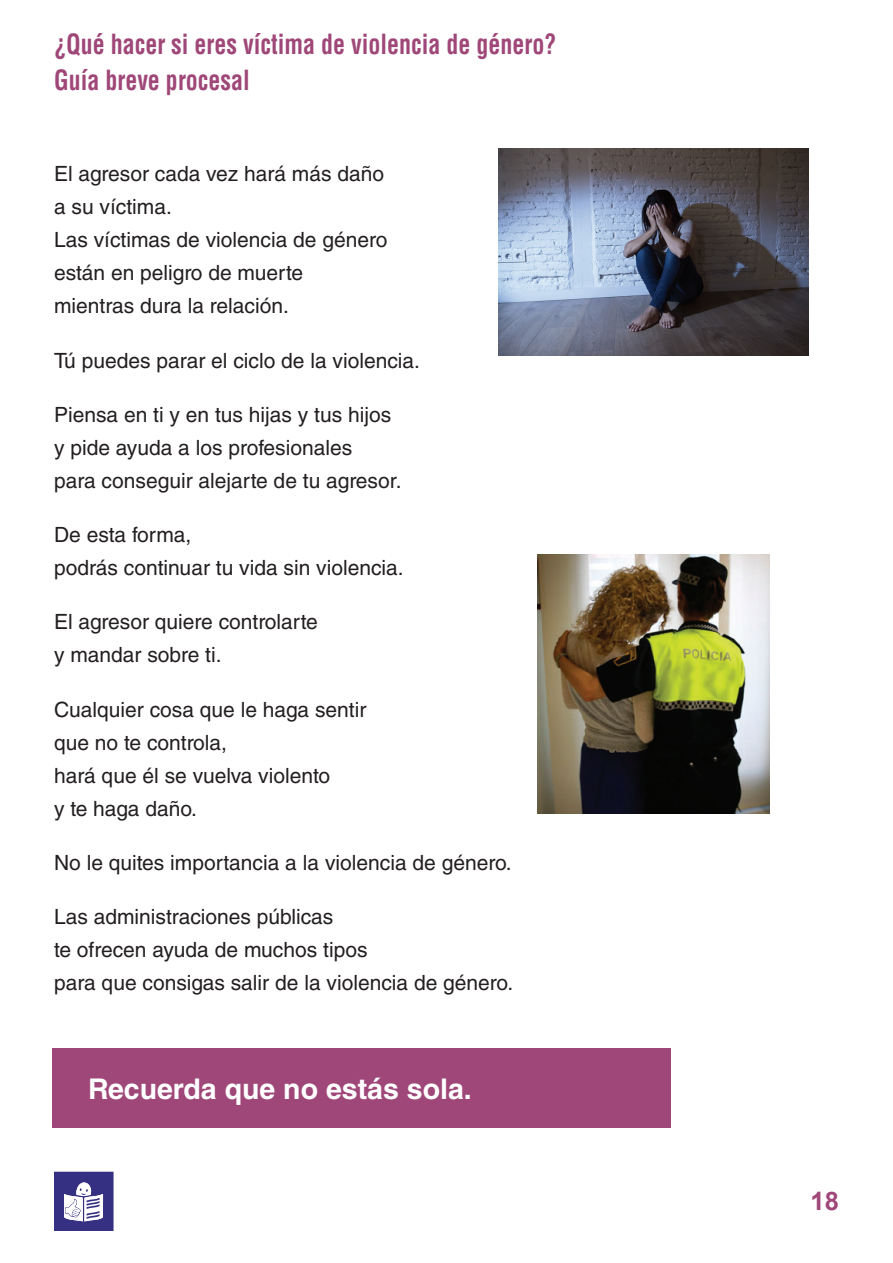
<style>
.page{position:relative;width:893px;height:1263px;background:#fff}
.page>*{position:absolute;margin:0;border:0;box-sizing:border-box;transform-origin:0 0}
.t1{font:700 28.5px "Helvetica LT Std";color:#fff}
.t2{font:700 condensed 27.15px/36px "Helvetica LT Std";color:#9f4778;scale:.88 1}
.t3{font:700 25.5px "Arial";color:#9f4778}
.t4{font:21px/33px "Helvetica LT Std";color:#231f20}
</style>
<div class="page">
<svg style="left:54px;top:1172px;width:60px;height:58px"></svg>
<div style="left:52px;top:1048px;width:618px;height:79px;background:#9f4778"></div>
<img style="left:498px;top:148px;width:311px;height:207px">
<img style="left:538px;top:554px;width:231px;height:260px">
<p class="t2" style="left:54px;top:26px;width:573px">¿Qué hacer si eres víctima de violencia de género?<br>Guía breve procesal</p>
<p class="t4" style="left:54px;top:157px;width:335px">el agresor cada vez hará más daño a su víctima.<br>Las víctimas de violencia de género están en peligro de muerte mientras dura la relación.</p>
<p class="t4" style="left:54px;top:344px;width:368px">Tú puedes parar el ciclo de la violencia.</p>
<p class="t4" style="left:54px;top:398px;width:349px">Piensa en ti y en tus hijas y tus hijos y pide ayuda a los profesionales<br>para conseguir alejarte de tu agresor.</p>
<p class="t4" style="left:54px;top:518px;width:351px">De esta forma,<br>podrás continuar tu vida sin violencia.</p>
<p class="t4" style="left:54px;top:605px;width:265px">el agresor quiere controlarte y mandar sobre ti.</p>
<p class="t4" style="left:54px;top:693px;width:314px">Cualquier cosa que le haga sentir que no te controla,<br>hará que él se vuelva violento<br>y te haga daño.</p>
<p class="t4" style="left:54px;top:846px;width:459px">No le quites importancia a la violencia de género.</p>
<p class="t4" style="left:54px;top:900px;width:461px">Las administraciones públicas<br>te ofrecen ayuda de muchos tipos<br>para que consigas salir de la violencia de género.</p>
<h1 class="t1" style="left:88px;top:1071px;width:385px">Recuerda que no estás sola.</h1>
<p class="t3" style="left:811px;top:1183px;width:30px">18</p>
</div>
